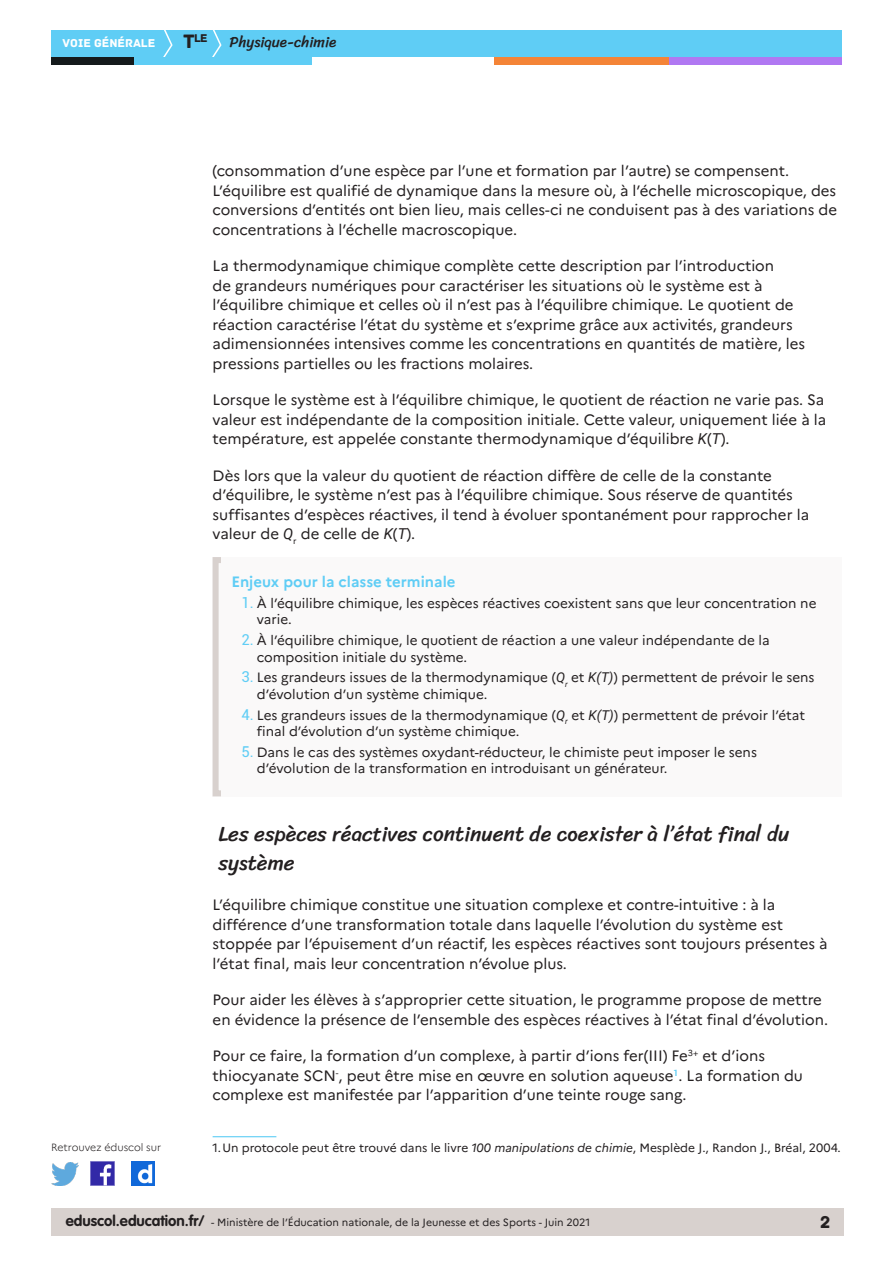
<style>
.page{position:relative;width:893px;height:1263px;background:#fff}
.page>*{position:absolute;margin:0;border:0;box-sizing:border-box;transform-origin:0 0}
._02_titre_1{font:21px/28.5px "Sriracha";color:#231f20}
.t1{font:18px "Archive";color:#231f20}
.Texte_courant{font:15px/19.5px "Marianne";color:#231f20}
._08_Titre_encadré{font:700 15px "Marianne";color:#5fcdf5}
.t2{font:15px "Sriracha";color:#231f20}
.t3{font:13.5px/16.5px "Marianne";color:#231f20}
._11_note_bas_de_page{font:12px "Marianne";color:#231f20}
.t4{font:12px "Archive";color:#fff}
.t5{font:11.85px "Archive";color:#231f20}
.t6{font:10.5px "Marianne";color:#231f20}
.t7{font:300 10.5px "Marianne";color:#231f20}
.s1{font-size:20.4px}
.s2{font-family:"Roboto";font-style:italic}
.s3{font-family:"Roboto";font-size:15px;color:#5fcdf5}
.s4{font-style:italic}
.s5{font-family:"VAG Rounded Std";font-weight:700;font-size:15px}
</style>
<div class="page">
<div style="left:51px;top:1209px;width:792px;height:27px;background:#d8d1ce"></div>
<div style="left:51px;top:30px;width:791px;height:27px;background:#5fcdf5"></div>
<svg style="left:163px;top:30px;width:10px;height:27px"></svg>
<svg style="left:212px;top:30px;width:10px;height:27px"></svg>
<div style="left:133px;top:57px;width:179px;height:8px;background:#5fcdf5"></div>
<div style="left:51px;top:57px;width:82px;height:8px;background:#141a1c"></div>
<div style="left:667px;top:57px;width:175px;height:8px;background:#b078f2"></div>
<div style="left:494px;top:57px;width:175px;height:8px;background:#f48437"></div>
<img style="left:91px;top:1162px;width:23px;height:23px">
<img style="left:51px;top:1163px;width:28px;height:22px">
<img style="left:132px;top:1162px;width:22px;height:23px">
<hr style="left:213px;top:1136px;width:63px;height:1px;background:#5fcdf5">
<div style="left:213px;top:557px;width:629px;height:239px;background:#faf9f9"></div>
<div style="left:213px;top:557px;width:629px;height:239px;border:6px solid #d8d1ce"></div>
<p class="t5" style="left:183px;top:31px;width:26px"><span class="s1">T</span>le</p>
<p class="t4" style="left:63px;top:36px;width:94px">VOIE GÉNÉRALE</p>
<p class="t2" style="left:230px;top:33px;width:108px">Physique-chimie</p>
<p class="Texte_courant" style="left:213px;top:161px;width:626px">(consommation d’une espèce par l’une et formation par l’autre) se compensent.<br>L’équilibre est qualifié de dynamique dans la mesure où, à l’échelle microscopique, des conversions d’entités ont bien lieu, mais celles-ci ne conduisent pas à des variations de concentrations à l’échelle macroscopique.</p>
<p class="Texte_courant" style="left:213px;top:256px;width:594px">La thermodynamique chimique complète cette description par l’introduction<br>de grandeurs numériques pour caractériser les situations où le système est à l’équilibre chimique et celles où il n’est pas à l’équilibre chimique. Le quotient de réaction caractérise l’état du système et s’exprime grâce aux activités, grandeurs adimensionnées intensives comme les concentrations en quantités de matière, les pressions partielles ou les fractions molaires.</p>
<p class="Texte_courant" style="left:213px;top:390px;width:615px;text-align:justify">Lorsque le système est à l’équilibre chimique, le quotient de réaction ne varie pas. Sa valeur est indépendante de la composition initiale. Cette valeur, uniquement liée à la température, est appelée constante thermodynamique d’équilibre <span class="s2">K</span>(<span class="s2">T</span>).</p>
<p class="Texte_courant" style="left:213px;top:465px;width:598px">Dès lors que la valeur du quotient de réaction diffère de celle de la constante d’équilibre, le système n’est pas à l’équilibre chimique. Sous réserve de quantités suffisantes d’espèces réactives, il tend à évoluer spontanément pour rapprocher la valeur de <span class="s2">Q</span><sub>r</sub> de celle de <span class="s2">K</span>(<span class="s2">T</span>).</p>
<p class="t7" style="left:51px;top:1141px;width:112px">Retrouvez éduscol sur</p>
<p class="_08_Titre_encadré" style="left:231px;top:573px;width:226px">Enjeux pour la classe terminale</p>
<p class="t3" style="left:257px;top:595px;width:561px;text-indent:-16px"><span class="s3">1.</span> À l’équilibre chimique, les espèces réactives coexistent sans que leur concentration ne varie.</p>
<p class="t3" style="left:257px;top:632px;width:514px;text-indent:-16px"><span class="s3">2.</span> À l’équilibre chimique, le quotient de réaction a une valeur indépendante de la composition initiale du système.</p>
<p class="t3" style="left:257px;top:669px;width:559px;text-indent:-16px"><span class="s3">3.</span> Les grandeurs issues de la thermodynamique (<span class="s2">Q</span><sub>r</sub> et <span class="s2">K(T)</span>) permettent de prévoir le sens d’évolution d’un système chimique.</p>
<p class="t3" style="left:257px;top:706px;width:550px;text-indent:-16px"><span class="s3">4.</span> Les grandeurs issues de la thermodynamique (<span class="s2">Q</span><sub>r</sub> et <span class="s2">K(T)</span>) permettent de prévoir l’état final d’évolution d’un système chimique.</p>
<p class="t3" style="left:257px;top:744px;width:502px;text-indent:-16px"><span class="s3">5.</span> Dans le cas des systèmes oxydant-réducteur, le chimiste peut imposer le sens d’évolution de la transformation en introduisant un générateur.</p>
<p class="_02_titre_1" style="left:219px;top:820px;width:572px">Les espèces réactives continuent de coexister à l’état final du système</p>
<p class="Texte_courant" style="left:213px;top:895px;width:616px">L’équilibre chimique constitue une situation complexe et contre-intuitive : à la différence d’une transformation totale dans laquelle l’évolution du système est stoppée par l’épuisement d’un réactif, les espèces réactives sont toujours présentes à l’état final, mais leur concentration n’évolue plus.</p>
<p class="Texte_courant" style="left:213px;top:990px;width:617px">Pour aider les élèves à s’approprier cette situation, le programme propose de mettre en évidence la présence de l’ensemble des espèces réactives à l’état final d’évolution.</p>
<p class="Texte_courant" style="left:213px;top:1046px;width:592px">Pour ce faire, la formation d’un complexe, à partir d’ions fer(III) Fe<sup>3+</sup> et d’ions thiocyanate SCN<sup>-</sup>, peut être mise en œuvre en solution aqueuse<sup>1</sup>. La formation du complexe est manifestée par l’apparition d’une teinte rouge sang.</p>
<p class="_11_note_bas_de_page" style="left:213px;top:1140px;width:630px">1. Un protocole peut être trouvé dans le livre <span class="s4">100 manipulations de chimie</span>, Mesplède J., Randon J., Bréal, 2004.</p>
<p class="t6" style="left:66px;top:1216px;width:526px"><span class="s5">eduscol.education.fr/</span> - Ministère de l’Éducation nationale, de la Jeunesse et des Sports - Juin 2021</p>
<p class="t1" style="left:820px;top:1211px;width:12px">2</p>
</div>
